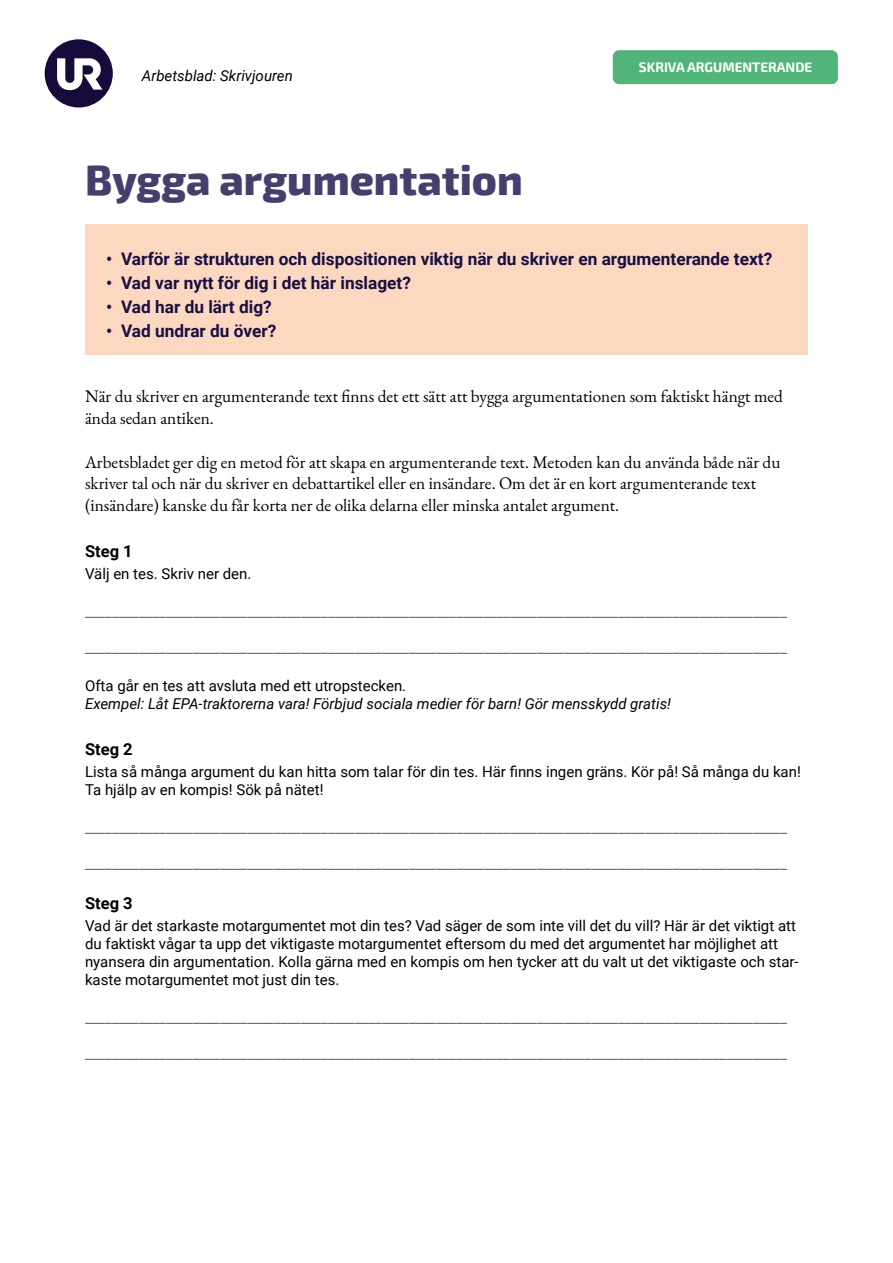
<style>
.page{position:relative;width:893px;height:1263px;background:#fff}
.page>*{position:absolute;margin:0;border:0;box-sizing:border-box;transform-origin:0 0}
.t1{font:800 42px "Exo 2";color:#453f6e}
.t2{font:17.25px/21.8px "EB Garamond";color:#000}
.t3{font:700 17.25px "Roboto";color:#180f42}
.t4{font:700 16.5px "Roboto";color:#000}
.t5{font:15px/18px "Roboto";color:#000}
.t6{font:italic 15px "Roboto";color:#000}
.t7{font:13.5px "EB Garamond";color:#000}
.t8{font:700 13.5px "Exo 2";color:#fff}
</style>
<div class="page">
<svg style="left:45px;top:39px;width:68px;height:68px"></svg>
<div style="left:86px;top:224px;width:722px;height:130px;background:#fcd8c1"></div>
<div style="left:613px;top:50px;width:225px;height:34px;background:#51b47a;border-radius:6px"></div>
<p class="t6" style="left:142px;top:65px;width:152px">Arbetsblad: Skrivjouren</p>
<h1 class="t1" style="left:85px;top:155px;width:439px">Bygga argumentation</h1>
<p class="t8" style="left:639px;top:59px;width:175px">SKRIVA ARGUMENTERANDE</p>
<p class="t3" style="left:106px;top:247px;width:667px">• Varför är strukturen och dispositionen viktig när du skriver en argumenterande text?</p>
<p class="t3" style="left:106px;top:271px;width:306px">• Vad var nytt för dig i det här inslaget?</p>
<p class="t3" style="left:106px;top:295px;width:167px">• Vad har du lärt dig?</p>
<p class="t3" style="left:106px;top:319px;width:171px">• Vad undrar du över?</p>
<p class="t2" style="left:85px;top:386px;width:699px">När du skriver en argumenterande text finns det ett sätt att bygga argumentationen som faktiskt hängt med ända sedan antiken.</p>
<p class="t2" style="left:85px;top:451px;width:697px">Arbetsbladet ger dig en metod för att skapa en argumenterande text. Metoden kan du använda både när du skriver tal och när du skriver en debattartikel eller en insändare. Om det är en kort argumenterande text (insändare) kanske du får korta ner de olika delarna eller minska antalet argument.</p>
<p class="t4" style="left:85px;top:539px;width:49px">Steg 1</p>
<p class="t5" style="left:85px;top:564px;width:168px">Välj en tes. Skriv ner den.</p>
<p class="t7" style="left:85px;top:602px;width:703px">________________________________________________________________________________________________________</p>
<p class="t7" style="left:85px;top:638px;width:703px">________________________________________________________________________________________________________</p>
<p class="t5" style="left:85px;top:676px;width:323px">Ofta går en tes att avsluta med ett utropstecken.</p>
<p class="t6" style="left:85px;top:693px;width:587px">Exempel: Låt EPA-traktorerna vara! Förbjud sociala medier för barn! Gör mensskydd gratis!</p>
<p class="t4" style="left:85px;top:737px;width:49px">Steg 2</p>
<p class="t5" style="left:85px;top:762px;width:717px">Lista så många argument du kan hitta som talar för din tes. Här finns ingen gräns. Kör på! Så många du kan!<br>Ta hjälp av en kompis! Sök på nätet!</p>
<p class="t7" style="left:85px;top:817px;width:703px">________________________________________________________________________________________________________</p>
<p class="t7" style="left:85px;top:853px;width:703px">________________________________________________________________________________________________________</p>
<p class="t4" style="left:85px;top:891px;width:49px">Steg 3</p>
<p class="t5" style="left:85px;top:916px;width:715px">Vad är det starkaste motargumentet mot din tes? Vad säger de som inte vill det du vill? Här är det viktigt att du faktiskt vågar ta upp det viktigaste motargumentet eftersom du med det argumentet har möjlighet att nyansera din argumentation. Kolla gärna med en kompis om hen tycker att du valt ut det viktigaste och star&shy;kaste motargumentet mot just din tes.</p>
<p class="t7" style="left:85px;top:1008px;width:703px">________________________________________________________________________________________________________</p>
<p class="t7" style="left:85px;top:1044px;width:703px">________________________________________________________________________________________________________</p>
</div>
